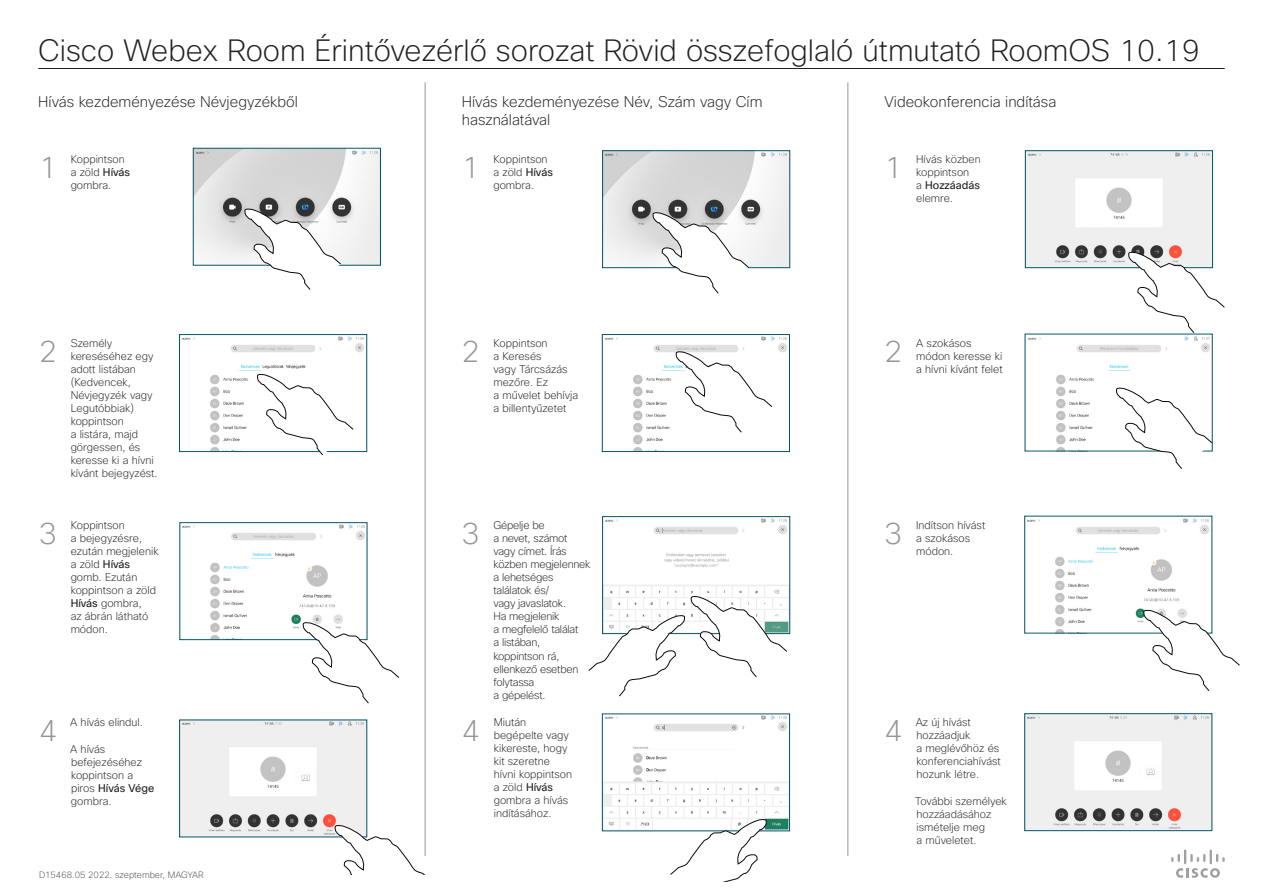
<style>
.page{position:relative;width:1263px;height:893px;background:#fff}
.page>*{position:absolute;margin:0;border:0;box-sizing:border-box;transform-origin:0 0}
.Subhead1{font:200 30px "Cisco Sans";color:#231f20}
.t1{font:200 30px "Cisco Sans";color:#939598}
.Subhead1-2{font:200 15px/18px "Cisco Sans";color:#231f20}
.CartoonAnnotation{font:200 10.8px/13px "Cisco Sans";color:#231f20}
.CartoonAnnotation-2{font:200 10.8px/13px "Cisco Sans";letter-spacing:-.02em;color:#231f20}
.t2{font:200 9px "Cisco Sans";color:#4b4c4d}
.s1{font-weight:400}
</style>
<div class="page">
<img style="left:182px;top:722px;width:183px;height:113px">
<img style="left:195px;top:150px;width:183px;height:113px">
<div style="left:193px;top:148px;width:187px;height:117px;border:1px solid #005467"></div>
<svg style="left:244px;top:208px;width:97px;height:82px"></svg>
<img style="left:182px;top:525px;width:183px;height:113px">
<svg style="left:303px;top:622px;width:96px;height:81px"></svg>
<svg style="left:335px;top:825px;width:90px;height:50px"></svg>
<img style="left:182px;top:336px;width:182px;height:114px">
<div style="left:179px;top:334px;width:188px;height:118px;border:1px solid #005467"></div>
<svg style="left:257px;top:374px;width:97px;height:81px"></svg>
<img style="left:604px;top:716px;width:184px;height:113px">
<div style="left:602px;top:714px;width:188px;height:117px;border:1px solid #005467"></div>
<img style="left:604px;top:153px;width:184px;height:113px">
<div style="left:602px;top:151px;width:188px;height:117px;border:1px solid #005467"></div>
<svg style="left:653px;top:212px;width:96px;height:81px"></svg>
<img style="left:604px;top:519px;width:184px;height:113px">
<svg style="left:691px;top:596px;width:96px;height:81px"></svg>
<svg style="left:588px;top:615px;width:97px;height:81px"></svg>
<svg style="left:670px;top:819px;width:97px;height:63px"></svg>
<img style="left:605px;top:336px;width:182px;height:114px">
<div style="left:602px;top:334px;width:187px;height:118px;border:1px solid #005467"></div>
<svg style="left:676px;top:351px;width:96px;height:82px"></svg>
<img style="left:1027px;top:153px;width:183px;height:113px">
<div style="left:1025px;top:151px;width:187px;height:117px;border:1px solid #005467"></div>
<img style="left:1027px;top:716px;width:183px;height:113px">
<div style="left:1025px;top:714px;width:187px;height:117px;border:1px solid #005467"></div>
<svg style="left:1128px;top:251px;width:97px;height:82px"></svg>
<img style="left:1027px;top:518px;width:182px;height:113px">
<svg style="left:1143px;top:610px;width:97px;height:81px"></svg>
<img style="left:1028px;top:336px;width:182px;height:113px">
<svg style="left:1116px;top:387px;width:96px;height:82px"></svg>
<hr style="left:425px;top:82px;width:1px;height:774px;background:#939598">
<hr style="left:847px;top:82px;width:1px;height:774px;background:#939598">
<svg style="left:1171px;top:849px;width:54px;height:29px"></svg>
<hr style="left:38px;top:68px;width:1187px;height:1px;background:#231f20">
<h1 class="Subhead1" style="left:38px;top:31px;width:1163px">Cisco Webex Room Érintővezérlő sorozat Rövid összefoglaló útmutató RoomOS 10.19</h1>
<h1 class="Subhead1-2" style="left:38px;top:93px;width:261px">Hívás kezdeményezése Névjegyzékből</h1>
<h1 class="Subhead1-2" style="left:884px;top:93px;width:173px">Videokonferencia indítása</h1>
<h1 class="Subhead1-2" style="left:462px;top:93px;width:302px">Hívás kezdeményezése Név, Szám vagy Cím használatával</h1>
<p class="t1" style="left:39px;top:148px;width:20px">1</p>
<p class="CartoonAnnotation" style="left:71px;top:153px;width:61px">Koppintson a zöld <span class="s1">Hívás </span>gombra.</p>
<p class="t1" style="left:462px;top:148px;width:19px">1</p>
<p class="CartoonAnnotation" style="left:493px;top:153px;width:61px">Koppintson a zöld <span class="s1">Hívás </span>gombra.</p>
<p class="t1" style="left:884px;top:148px;width:19px">1</p>
<p class="CartoonAnnotation" style="left:916px;top:153px;width:66px">Hívás közben koppintson<br>a <span class="s1">Hozzáadás </span>elemre.</p>
<p class="t1" style="left:39px;top:332px;width:20px">2</p>
<p class="CartoonAnnotation" style="left:71px;top:337px;width:88px">Személy kereséséhez egy adott listában (Kedvencek,<br>Névjegyzék vagy<br>Legutóbbiak) koppintson<br>a listára, majd görgessen, és keresse ki a hívni kívánt bejegyzést.</p>
<p class="t1" style="left:462px;top:332px;width:19px">2</p>
<p class="CartoonAnnotation" style="left:493px;top:337px;width:86px">Koppintson<br>a Keresés<br>vagy Tárcsázás mezőre. Ez<br>a művelet behívja a billentyűzetet</p>
<p class="t1" style="left:884px;top:332px;width:19px">2</p>
<p class="CartoonAnnotation" style="left:916px;top:337px;width:88px">A szokásos módon keresse ki a hívni kívánt felet</p>
<p class="t1" style="left:39px;top:514px;width:20px">3</p>
<p class="CartoonAnnotation" style="left:71px;top:519px;width:90px">Koppintson<br>a bejegyzésre, ezután megjelenik a zöld <span class="s1">Hívás </span>gomb. Ezután koppintson a zöld<br><span class="s1">Hívás</span> gombra,<br>az ábrán látható módon.</p>
<p class="t1" style="left:462px;top:514px;width:19px">3</p>
<p class="CartoonAnnotation-2" style="left:493px;top:519px;width:99px">Gépelje be<br>a nevet, számot vagy címet. Írás közben megjelennek a lehetséges találatok és/<br>vagy javaslatok.<br>Ha megjelenik<br>a megfelelő találat<br>a listában, koppintson rá, ellenkező esetben folytassa<br>a gépelést.</p>
<p class="t1" style="left:884px;top:514px;width:19px">3</p>
<p class="CartoonAnnotation" style="left:916px;top:519px;width:71px">Indítson hívást a szokásos módon.</p>
<p class="t1" style="left:39px;top:711px;width:20px">4</p>
<p class="CartoonAnnotation" style="left:494px;top:716px;width:80px">Miután begépelte vagy kikereste, hogy kit szeretne hívni koppintson a zöld <span class="s1">Hívás </span>gombra a hívás indításához.</p>
<p class="t1" style="left:462px;top:711px;width:19px">4</p>
<p class="CartoonAnnotation" style="left:916px;top:716px;width:87px">Az új hívást hozzáadjuk<br>a meglévőhöz és konferenciahívást hozunk létre.</p>
<p class="CartoonAnnotation" style="left:915px;top:795px;width:93px">További személyek hozzáadásához ismételje meg<br>a műveletet.</p>
<p class="CartoonAnnotation" style="left:70px;top:716px;width:74px">A hívás elindul.</p>
<p class="CartoonAnnotation" style="left:70px;top:743px;width:86px">A hívás befejezéséhez koppintson a piros <span class="s1">Hívás Vége </span>gombra.</p>
<p class="t1" style="left:884px;top:711px;width:19px">4</p>
<p class="t2" style="left:39px;top:869px;width:166px">D15468.05 2022. szeptember, MAGYAR</p>
</div>
